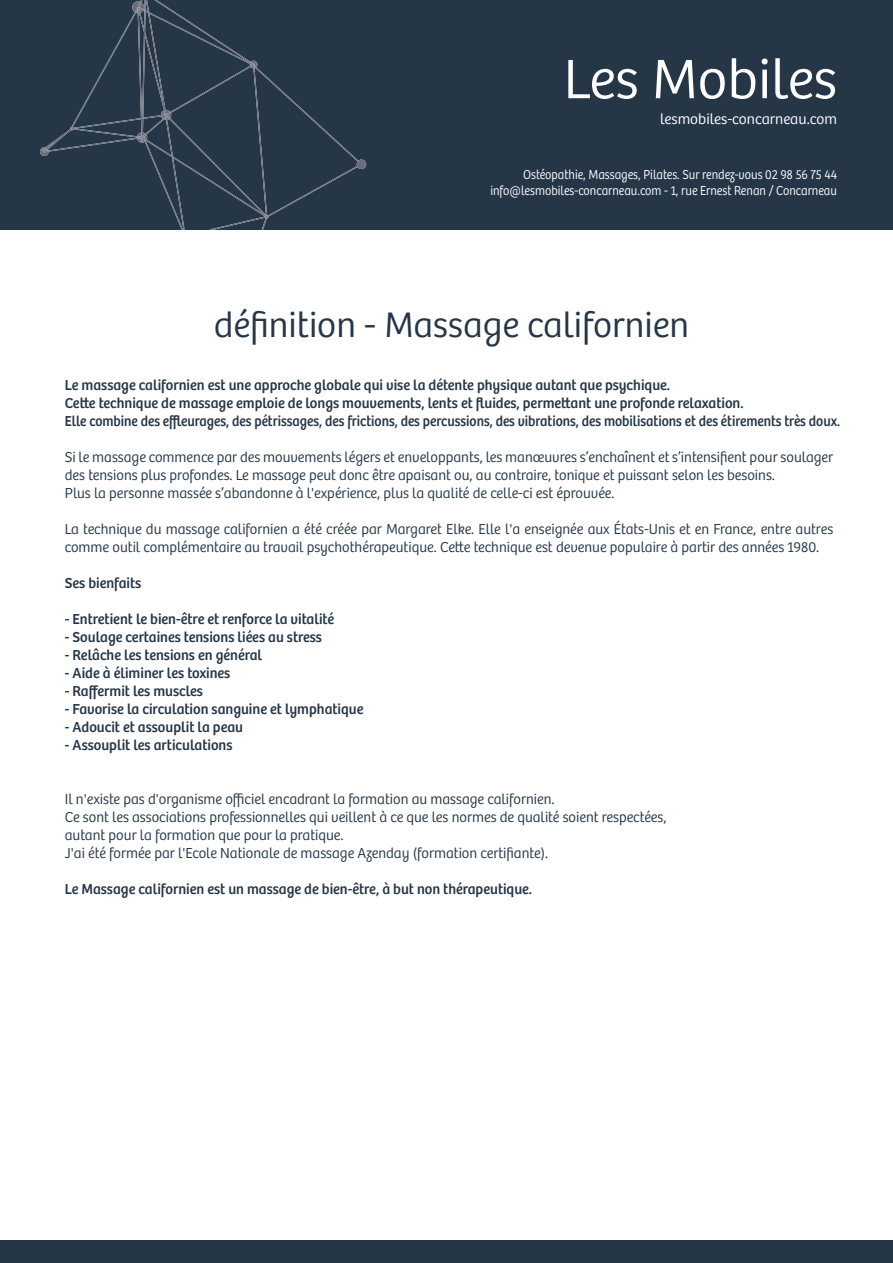
<style>
.page{position:relative;width:893px;height:1263px;background:#fff}
.page>*{position:absolute;margin:0;border:0;box-sizing:border-box;transform-origin:0 0}
.t1{font:300 57.45px "Bree";color:#fff}
.t2{font:300 36.75px "Bree";color:#253647}
.t3{font:300 15.3px "Bree";color:#fff}
.t4{font:300 15px/18px "Bree";color:#253647}
.t5{font:15px/18px "Bree";color:#253647}
.t6{font:300 13.5px/16.2px "Bree";color:#fff;text-align:right;scale:.9 1}
</style>
<div class="page">
<div style="left:0;top:1240px;width:893px;height:23px;background:#253647"></div>
<div style="left:0;top:0;width:893px;height:230px;background:#253647"></div>
<svg style="left:269px;top:79px;width:89px;height:138px"></svg>
<svg style="left:357px;top:160px;width:9px;height:9px"></svg>
<svg style="left:40px;top:0;width:229px;height:230px"></svg>
<h1 class="t1" style="left:563px;top:57px;width:275px">Les Mobiles</h1>
<p class="t3" style="left:660px;top:113px;width:178px">lesmobiles-concarneau.com</p>
<p class="t6" style="left:490px;top:167px;width:387px">Ostéopathie, Massages, Pilates. Sur rendez-vous 02 98 56 75 44 info@lesmobiles-concarneau.com - 1, rue Ernest Renan / Concarneau</p>
<h2 class="t2" style="left:214px;top:310px;width:477px">définition - Massage californien</h2>
<p class="t5" style="left:65px;top:378px;width:777px">Le massage californien est une approche globale qui vise la détente physique autant que psychique.<br>Ce-e technique de massage emploie de longs mouvements, lents et fluides, perme-ant une profonde relaxation.<br>Elle combine des effleurages, des pétrissages, des frictions, des percussions, des vibrations, des mobilisations et des étirements très doux.</p>
<p class="t4" style="left:65px;top:450px;width:770px">Si le massage commence par des mouvements légers et enveloppants, les manœuvres s’enchaînent et s’intensifient pour soulager des tensions plus profondes. Le massage peut donc être apaisant ou, au contraire, tonique et puissant selon les besoins.<br>Plus la personne massée s’abandonne à l'expérience, plus la qualité de celle-ci est éprouvée.</p>
<p class="t4" style="left:65px;top:522px;width:770px">La technique du massage californien a été créée par Margaret Elke. Elle l'a enseignée aux États-Unis et en France, entre autres comme outil complémentaire au travail psychothérapeutique. Ce-e technique est devenue populaire à partir des années 1980.</p>
<p class="t5" style="left:65px;top:576px;width:78px">Ses bienfaits</p>
<p class="t5" style="left:65px;top:612px;width:271px">- Entretient le bien-être et renforce la vitalité</p>
<p class="t5" style="left:65px;top:630px;width:259px">- Soulage certaines tensions liées au stress</p>
<p class="t5" style="left:65px;top:648px;width:199px">- Relâche les tensions en général</p>
<p class="t5" style="left:65px;top:666px;width:167px">- Aide à éliminer les toxines</p>
<p class="t5" style="left:65px;top:684px;width:140px">- Raffermit les muscles</p>
<p class="t5" style="left:65px;top:702px;width:300px">- Favorise la circulation sanguine et lymphatique</p>
<p class="t5" style="left:65px;top:720px;width:180px">- Adoucit et assouplit la peau</p>
<p class="t5" style="left:65px;top:738px;width:169px">- Assouplit les articulations</p>
<p class="t4" style="left:65px;top:792px;width:603px">Il n'existe pas d'organisme officiel encadrant la formation au massage californien.<br>Ce sont les associations professionnelles qui veillent à ce que les normes de qualité soient respectées, autant pour la formation que pour la pratique.<br>J'ai été formée par l'Ecole Nationale de massage Azenday (formation certifiante).</p>
<p class="t5" style="left:65px;top:882px;width:469px">Le Massage californien est un massage de bien-être, à but non thérapeutique.</p>
</div>
